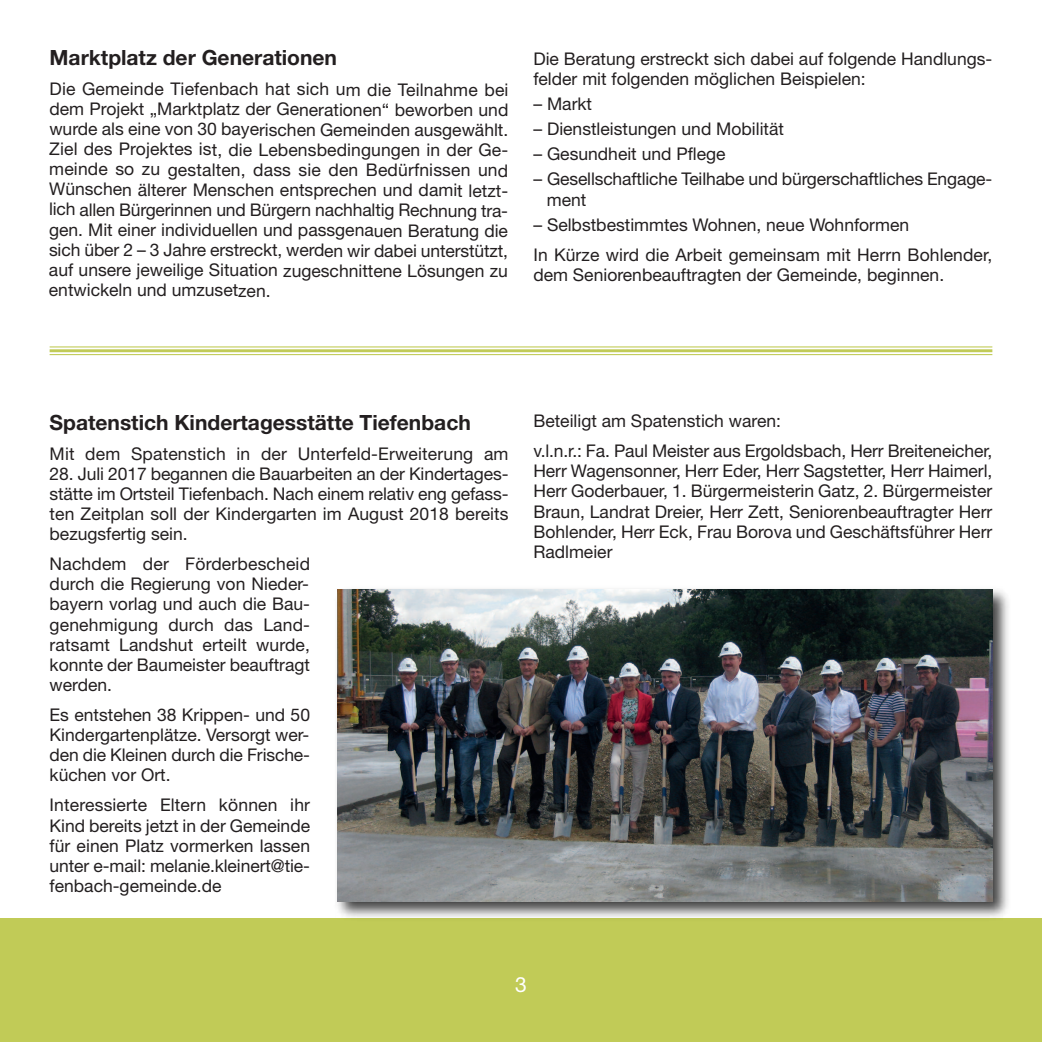
<style>
.page{position:relative;width:1042px;height:1042px;background:#fff}
.page>*{position:absolute;margin:0;border:0;box-sizing:border-box;transform-origin:0 0}
.t1{font:700 21px "Helvetica Neue";color:#231f20}
.t2{font:21px "Helvetica Neue";color:#fff}
.t3{font:17.5px/20.1px "Helvetica Neue";color:#231f20;text-align:justify}
</style>
<div class="page">
<div style="left:0;top:918px;width:1042px;height:124px;background:#c1cb57"></div>
<img style="left:337px;top:589px;width:672px;height:328px">
<img style="left:338px;top:589px;width:654px;height:312px">
<hr style="left:50px;top:346px;width:942px;height:1px;background:#c1cb57">
<hr style="left:50px;top:349px;width:942px;height:3px;background:#c1cb57">
<hr style="left:50px;top:354px;width:942px;height:1px;background:#c1cb57">
<p class="t1" style="left:50px;top:50px;width:289px">Marktplatz der Generationen</p>
<p class="t3" style="left:49px;top:81px;width:461px">Die Gemeinde Tiefenbach hat sich um die Teilnahme bei dem Projekt „Marktplatz der Generationen“ beworben und wurde als eine von 30 bayerischen Gemeinden ausgewählt.<br>Ziel des Projektes ist, die Lebensbedingungen in der Ge&shy;meinde so zu gestalten, dass sie den Bedürfnissen und Wünschen älterer Menschen entsprechen und damit letzt&shy;lich allen Bürgerinnen und Bürgern nachhaltig Rechnung tra&shy;gen. Mit einer individuellen und passgenauen Beratung die sich über 2 – 3 Jahre erstreckt, werden wir dabei unterstützt, auf unsere jeweilige Situation zugeschnittene Lösungen zu entwickeln und umzusetzen.</p>
<p class="t3" style="left:533px;top:50px;width:460px">Die Beratung erstreckt sich dabei auf folgende Handlungs&shy;felder mit folgenden möglichen Beispielen:</p>
<p class="t3" style="left:533px;top:96px;width:60px">– Markt</p>
<p class="t3" style="left:533px;top:121px;width:252px">– Dienstleistungen und Mobilität</p>
<p class="t3" style="left:533px;top:146px;width:194px">– Gesundheit und Pflege</p>
<p class="t3" style="left:547px;top:171px;width:447px;text-indent:-14px">– Gesellschaftliche Teilhabe und bürgerschaftliches Engage&shy;ment</p>
<p class="t3" style="left:533px;top:211px;width:460px;line-height:30.1px">– Selbstbestimmtes Wohnen, neue Wohnformen<br>In Kürze wird die Arbeit gemeinsam mit Herrn Bohlender,</p>
<p class="t3" style="left:533px;top:266px;width:412px">dem Seniorenbeauftragten der Gemeinde, beginnen.</p>
<p class="t1" style="left:50px;top:414px;width:423px">Spatenstich Kindertagesstätte Tiefenbach</p>
<p class="t3" style="left:50px;top:445px;width:460px">Mit dem Spatenstich in der Unterfeld-Erweiterung am</p>
<p class="t3" style="left:50px;top:465px;width:460px">28. Juli 2017 begannen die Bauarbeiten an der Kindertages&shy;stätte im Ortsteil Tiefenbach. Nach einem relativ eng gefass&shy;ten Zeitplan soll der Kindergarten im August 2018 bereits bezugsfertig sein.</p>
<p class="t3" style="left:50px;top:555px;width:262px">Nachdem der Förderbescheid durch die Regierung von Nieder&shy;bayern vorlag und auch die Bau&shy;genehmigung durch das Land&shy;ratsamt Landshut erteilt wurde, konnte der Baumeister beauftragt werden.</p>
<p class="t3" style="left:50px;top:706px;width:262px">Es entstehen 38 Krippen- und 50<br>Kindergartenplätze. Versorgt wer&shy;den die Kleinen durch die Frische&shy;küchen vor Ort.</p>
<p class="t3" style="left:50px;top:797px;width:262px">Interessierte Eltern können ihr Kind bereits jetzt in der Gemeinde für einen Platz vormerken lassen unter e-mail: melanie.kleinert@tie&shy;fenbach-gemeinde.de</p>
<p class="t3" style="left:533px;top:407px;width:460px;line-height:30.1px">Beteiligt am Spatenstich waren:<br>v.l.n.r.: Fa. Paul Meister aus Ergoldsbach, Herr Breiteneicher,</p>
<p class="t3" style="left:533px;top:463px;width:460px">Herr Wagensonner, Herr Eder, Herr Sagstetter, Herr Haimerl, Herr Goderbauer, 1. Bürgermeisterin Gatz, 2. Bürgermeister Braun, Landrat Dreier, Herr Zett, Seniorenbeauftragter Herr Bohlender, Herr Eck, Frau Borova und Geschäftsführer Herr Radlmeier</p>
<p class="t2" style="left:515px;top:977px;width:13px">3</p>
</div>
